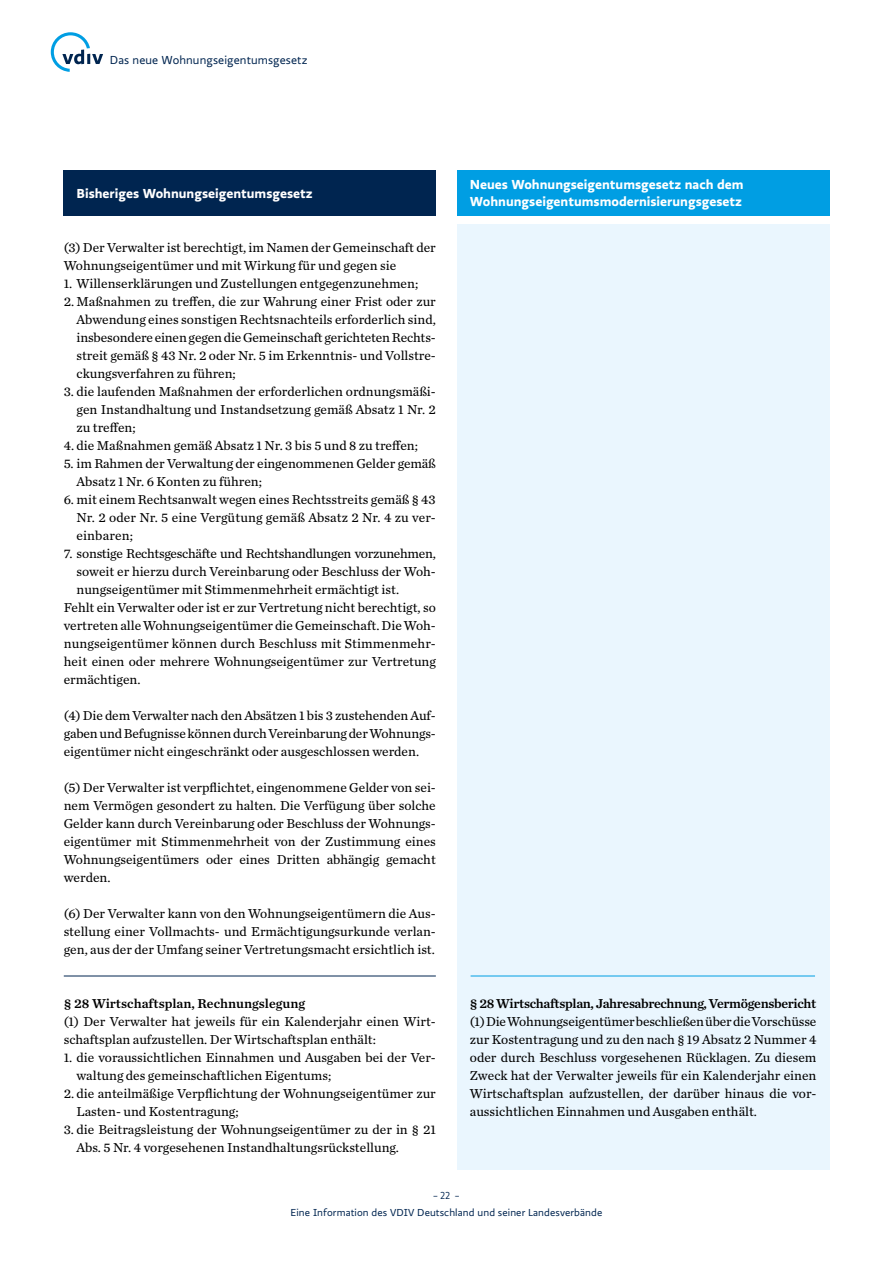
<style>
.page{position:relative;width:893px;height:1263px;background:#fff}
.page>*{position:absolute;margin:0;border:0;box-sizing:border-box;transform-origin:0 0}
.t1{font:13.5px/18px "Chronicle Text G2";color:#000;text-align:justify}
.t2{font:700 13.5px/16.2px "Ratio";color:#fff}
.t3{font:13.5px "Chronicle Text G2";letter-spacing:-.02em;color:#000}
.t4{font:13.5px "Chronicle Text G2 Semi";letter-spacing:-.025em;color:#000}
.t5{font:13.5px "Chronicle Text G2 Semi";color:#000}
.t6{font:12px "Ratio";letter-spacing:.01em;color:#002550}
.t7{font:10.5px "Ratio";letter-spacing:.01em;color:#002550}
.t8{font:10.5px "Ratio Display";color:#002550}
</style>
<div class="page">
<div style="left:64px;top:170px;width:372px;height:45px;background:#002550"></div>
<div style="left:457px;top:170px;width:372px;height:45px;background:#009ee3"></div>
<div style="left:457px;top:225px;width:372px;height:945px;background:#eaf6fe"></div>
<hr style="left:471px;top:976px;width:344px;height:1px;background:#009ee3">
<hr style="left:64px;top:976px;width:372px;height:1px;background:#002550">
<svg style="left:51px;top:32px;width:52px;height:40px"></svg>
<p class="t6" style="left:110px;top:53px;width:199px">Das neue Wohnungseigentumsgesetz</p>
<p class="t2" style="left:77px;top:185px;width:238px">Bisheriges Wohnungseigentumsgesetz</p>
<p class="t2" style="left:470px;top:177px;width:275px">Neues Wohnungseigentumsgesetz nach dem<br>Wohnungseigentumsmodernisierungsgesetz</p>
<p class="t1" style="left:64px;top:238px;width:374px">(3) Der Verwalter ist berechtigt, im Namen der Gemeinschaft der<br>Wohnungseigentümer und mit Wirkung für und gegen sie</p>
<p class="t1" style="left:64px;top:274px;width:356px">1. Willenserklärungen und Zustellungen entgegenzunehmen;</p>
<p class="t1" style="left:77px;top:292px;width:361px;text-indent:-13px">2. Maßnahmen zu treffen, die zur Wahrung einer Frist oder zur Abwendung eines sonstigen Rechtsnachteils erforderlich sind, insbesondere einen gegen die Gemeinschaft gerichteten Rechts&shy;streit gemäß § 43 Nr. 2 oder Nr. 5 im Erkenntnis- und Vollstre&shy;ckungsverfahren zu führen;</p>
<p class="t1" style="left:77px;top:382px;width:361px;text-indent:-13px">3. die laufenden Maßnahmen der erforderlichen ordnungsmäßi&shy;gen Instandhaltung und Instandsetzung gemäß Absatz 1 Nr. 2 zu treffen;</p>
<p class="t1" style="left:64px;top:436px;width:356px">4. die Maßnahmen gemäß Absatz 1 Nr. 3 bis 5 und 8 zu treffen;</p>
<p class="t1" style="left:77px;top:454px;width:361px;text-indent:-13px">5. im Rahmen der Verwaltung der eingenommenen Gelder gemäß<br>Absatz 1 Nr. 6 Konten zu führen;</p>
<p class="t1" style="left:77px;top:490px;width:361px;text-indent:-13px">6. mit einem Rechtsanwalt wegen eines Rechtsstreits gemäß § 43<br>Nr. 2 oder Nr. 5 eine Vergütung gemäß Absatz 2 Nr. 4 zu ver&shy;einbaren;</p>
<p class="t3" style="left:64px;top:543px;width:374px">7. sonstige Rechtsgeschäfte und Rechtshandlungen vorzunehmen,</p>
<p class="t1" style="left:77px;top:562px;width:361px">soweit er hierzu durch Vereinbarung oder Beschluss der Woh-</p>
<p class="t1" style="left:77px;top:580px;width:324px">nungseigentümer mit Stimmenmehrheit ermächtigt ist.</p>
<p class="t1" style="left:64px;top:598px;width:374px">Fehlt ein Verwalter oder ist er zur Vertretung nicht berechtigt, so</p>
<p class="t1" style="left:64px;top:616px;width:374px">vertreten alle Wohnungseigentümer die Gemeinschaft. Die Woh-</p>
<p class="t1" style="left:64px;top:634px;width:374px">nungseigentümer können durch Beschluss mit Stimmenmehr-</p>
<p class="t1" style="left:64px;top:652px;width:374px">heit einen oder mehrere Wohnungseigentümer zur Vertretung</p>
<p class="t1" style="left:64px;top:670px;width:78px">ermächtigen.</p>
<p class="t1" style="left:64px;top:706px;width:374px">(4) Die dem Verwalter nach den Absätzen 1 bis 3 zustehenden Auf&shy;gaben und Befugnisse können durch Vereinbarung der Wohnungs&shy;eigentümer nicht eingeschränkt oder ausgeschlossen werden.</p>
<p class="t1" style="left:64px;top:778px;width:374px">(5) Der Verwalter ist verpflichtet, eingenommene Gelder von sei&shy;nem Vermögen gesondert zu halten. Die Verfügung über solche Gelder kann durch Vereinbarung oder Beschluss der Wohnungs&shy;eigentümer mit Stimmenmehrheit von der Zustimmung eines Wohnungseigentümers oder eines Dritten abhängig gemacht werden.</p>
<p class="t1" style="left:64px;top:904px;width:374px">(6) Der Verwalter kann von den Wohnungseigentümern die Aus&shy;stellung einer Vollmachts- und Ermächtigungsurkunde verlan&shy;gen, aus der der Umfang seiner Vertretungsmacht ersichtlich ist.</p>
<p class="t5" style="left:64px;top:993px;width:243px">§ 28 Wirtschaftsplan, Rechnungslegung</p>
<p class="t1" style="left:64px;top:1012px;width:374px">(1) Der Verwalter hat jeweils für ein Kalenderjahr einen Wirt&shy;schaftsplan aufzustellen. Der Wirtschaftsplan enthält:</p>
<p class="t1" style="left:77px;top:1048px;width:361px;text-indent:-13px">1. die voraussichtlichen Einnahmen und Ausgaben bei der Ver&shy;waltung des gemeinschaftlichen Eigentums;</p>
<p class="t1" style="left:77px;top:1084px;width:361px;text-indent:-13px">2. die anteilmäßige Verpflichtung der Wohnungseigentümer zur<br>Lasten- und Kostentragung;</p>
<p class="t1" style="left:77px;top:1120px;width:361px;text-indent:-13px">3. die Beitragsleistung der Wohnungseigentümer zu der in § 21<br>Abs. 5 Nr. 4 vorgesehenen Instandhaltungsrückstellung.</p>
<p class="t4" style="left:470px;top:993px;width:348px">§ 28 Wirtschaftsplan, Jahresabrechnung, Vermögensbericht</p>
<p class="t1" style="left:470px;top:1012px;width:348px">(1) Die Wohnungseigentümer beschließen über die Vorschüsse zur Kostentragung und zu den nach § 19 Absatz 2 Nummer 4 oder durch Beschluss vorgesehenen Rücklagen. Zu diesem Zweck hat der Verwalter jeweils für ein Kalenderjahr einen Wirtschaftsplan aufzustellen, der darüber hinaus die vor&shy;aussichtlichen Einnahmen und Ausgaben enthält.</p>
<p class="t8" style="left:433px;top:1190px;width:28px">– 22 –</p>
<p class="t7" style="left:291px;top:1206px;width:313px">Eine Information des VDIV Deutschland und seiner Landesverbände</p>
</div>
